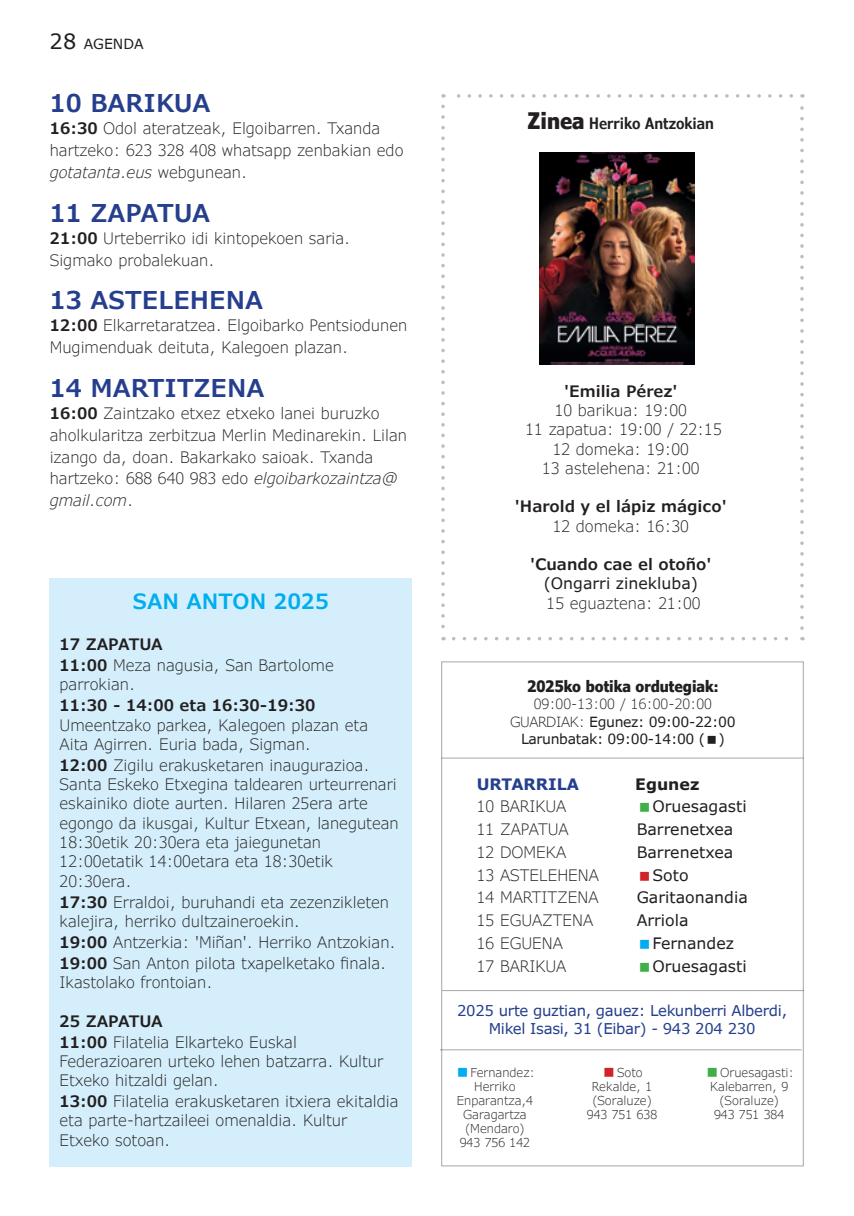
<style>
.page{position:relative;width:854px;height:1216px;background:#fff}
.page>*{position:absolute;margin:0;border:0;box-sizing:border-box;transform-origin:0 0}
.t1{font:600 24.5px "Verdana Pro";color:#253f8e}
.t2{font:600 21px "Verdana Pro";color:#00aeef}
.t3{font:300 15.75px/19.2px "Verdana Pro";color:#231f20}
.t4{font:15.75px "Verdana Pro";color:#231f20}
.t5{font:600 15.75px "Verdana Pro";color:#231f20}
.t6{font:700 condensed 15.75px "Verdana Pro";color:#231f20}
.t7{font:600 condensed 15.75px "Verdana Pro";color:#231f20}
.t8{font:700 15.75px "Verdana Pro";color:#253f8e}
.t9{font:700 15.75px "Verdana Pro";color:#231f20}
.t10{font:14.88px/17.5px "Verdana Pro";letter-spacing:-.02em;color:#253f8e;text-align:center}
.t11{font:14px "Verdana Pro";letter-spacing:-.025em;color:#231f20}
.t12{font:300 14px "Verdana Pro";color:#231f20}
.t13{font:300 12.25px/14px "Verdana Pro";color:#231f20;text-align:center}
.s1{font-size:21px}
.s2{font-weight:600}
.s3{font-style:italic}
.s4{font-weight:700;font-size:22.75px}
.s5{font-size:14px}
.s6{font-weight:300}
</style>
<div class="page">
<hr style="left:441px;top:757px;width:362px;height:1px;background:#231f20">
<hr style="left:442px;top:990px;width:361px;height:1px;background:#231f20">
<hr style="left:440px;top:1049px;width:361px;height:1px;background:#231f20">
<div style="left:50px;top:578px;width:362px;height:588px;background:#d4effb"></div>
<svg style="left:441px;top:106px;width:3px;height:534px"></svg>
<svg style="left:453px;top:637px;width:349px;height:3px"></svg>
<svg style="left:800px;top:94px;width:3px;height:534px"></svg>
<svg style="left:443px;top:94px;width:348px;height:4px"></svg>
<img style="left:539px;top:152px;width:155px;height:213px">
<p class="t11" style="left:50px;top:35px;width:95px"><span class="s1">28</span> AGENDA</p>
<p class="t1" style="left:50px;top:88px;width:162px">10 BARIKUA</p>
<p class="t3" style="left:50px;top:118px;width:355px;line-height:21.9px"><span class="s2">16:30</span> Odol ateratzeak, Elgoibarren. Txanda hartzeko: 623 328 408 whatsapp zenbakian edo <span class="s3">gotatanta.eus</span> webgunean.</p>
<p class="t1" style="left:50px;top:197px;width:162px">11 ZAPATUA</p>
<p class="t3" style="left:50px;top:227px;width:302px;line-height:21.9px"><span class="s2">21:00</span> Urteberriko idi kintopekoen saria.<br>Sigmako probalekuan.</p>
<p class="t1" style="left:50px;top:285px;width:215px">13 ASTELEHENA</p>
<p class="t3" style="left:50px;top:315px;width:359px;line-height:21.9px"><span class="s2">12:00</span> Elkarretaratzea. Elgoibarko Pentsiodunen<br>Mugimenduak deituta, Kalegoen plazan.</p>
<p class="t1" style="left:50px;top:372px;width:216px">14 MARTITZENA</p>
<p class="t3" style="left:50px;top:402px;width:359px;line-height:21.9px"><span class="s2">16:00</span> Zaintzako etxez etxeko lanei buruzko aholkularitza zerbitzua Merlin Medinarekin. Lilan izango da, doan. Bakarkako saioak. Txanda hartzeko: 688 640 983 edo <span class="s3">elgoibarkozaintza@ gmail.com</span>.</p>
<p class="t2" style="left:133px;top:587px;width:197px">SAN ANTON 2025</p>
<p class="t5" style="left:60px;top:634px;width:105px">17 ZAPATUA</p>
<p class="t3" style="left:60px;top:656px;width:275px"><span class="s2">11:00</span> Meza nagusia, San Bartolome parrokian.</p>
<p class="t3" style="left:60px;top:696px;width:310px"><span class="s2">11:30 - 14:00 eta 16:30-19:30<br></span>Umeentzako parkea, Kalegoen plazan eta<br>Aita Agirren. Euria bada, Sigman.</p>
<p class="t3" style="left:60px;top:755px;width:340px"><span class="s2">12:00</span> Zigilu erakusketaren inaugurazioa.<br>Santa Eskeko Etxegina taldearen urteurrenari eskainiko diote aurten. Hilaren 25era arte egongo da ikusgai, Kultur Etxean, lanegutean 18:30etik 20:30era eta jaiegunetan 12:00etatik 14:00etara eta 18:30etik 20:30era.</p>
<p class="t3" style="left:60px;top:892px;width:331px"><span class="s2">17:30</span> Erraldoi, buruhandi eta zezenzikleten kalejira, herriko dultzaineroekin.</p>
<p class="t3" style="left:60px;top:932px;width:337px"><span class="s2">19:00</span> Antzerkia: 'Miñan'. Herriko Antzokian.</p>
<p class="t3" style="left:60px;top:953px;width:328px"><span class="s2">19:00</span> San Anton pilota txapelketako finala.<br>Ikastolako frontoian.</p>
<p class="t5" style="left:60px;top:1010px;width:105px">25 ZAPATUA</p>
<p class="t3" style="left:60px;top:1032px;width:325px"><span class="s2">11:00</span> Filatelia Elkarteko Euskal<br>Federazioaren urteko lehen batzarra. Kultur<br>Etxeko hitzaldi gelan.</p>
<p class="t3" style="left:60px;top:1091px;width:340px"><span class="s2">13:00</span> Filatelia erakusketaren itxiera ekitaldia eta parte-hartzaileei omenaldia. Kultur<br>Etxeko sotoan.</p>
<p class="t7" style="left:527px;top:113px;width:188px"><span class="s4">Zinea</span> Herriko Antzokian</p>
<p class="t5" style="left:564px;top:381px;width:115px">'Emilia Pérez'</p>
<p class="t3" style="left:554px;top:401px;width:134px">10 barikua: 19:00</p>
<p class="t3" style="left:525px;top:420px;width:198px">11 zapatua: 19:00 / 22:15</p>
<p class="t3" style="left:552px;top:439px;width:138px">12 domeka: 19:00</p>
<p class="t3" style="left:542px;top:458px;width:159px">13 astelehena: 21:00</p>
<p class="t5" style="left:514px;top:496px;width:213px">'Harold y el lápiz mágico'</p>
<p class="t3" style="left:552px;top:516px;width:138px">12 domeka: 16:30</p>
<p class="t5" style="left:530px;top:554px;width:183px">'Cuando cae el otoño'</p>
<p class="t4" style="left:543px;top:573px;width:156px">(Ongarri zinekluba)</p>
<p class="t3" style="left:546px;top:593px;width:155px">15 eguaztena: 21:00</p>
<p class="t6" style="left:527px;top:675px;width:192px">2025ko botika ordutegiak<span class="s5">:</span></p>
<p class="t12" style="left:533px;top:695px;width:180px">09:00-13:00 / 16:00-20:00</p>
<p class="t11" style="left:510px;top:713px;width:227px"><span class="s6">GUARDIAK:</span> Egunez: 09:00-22:00</p>
<p class="t11" style="left:521px;top:730px;width:205px">Larunbatak: 09:00-14:00 ( )</p>
<p class="t8" style="left:476px;top:773px;width:104px">URTARRILA</p>
<p class="t9" style="left:635px;top:773px;width:66px">Egunez</p>
<p class="t3" style="left:476px;top:797px;width:91px">10 BARIKUA</p>
<p class="t4" style="left:652px;top:796px;width:96px">Oruesagasti</p>
<p class="t3" style="left:476px;top:820px;width:93px">11 ZAPATUA</p>
<p class="t4" style="left:636px;top:819px;width:98px">Barrenetxea</p>
<p class="t3" style="left:476px;top:842px;width:91px">12 DOMEKA</p>
<p class="t4" style="left:636px;top:842px;width:98px">Barrenetxea</p>
<p class="t3" style="left:476px;top:865px;width:123px">13 ASTELEHENA</p>
<p class="t4" style="left:652px;top:864px;width:38px">Soto</p>
<p class="t3" style="left:476px;top:888px;width:123px">14 MARTITZENA</p>
<p class="t4" style="left:636px;top:887px;width:113px">Garitaonandia</p>
<p class="t3" style="left:476px;top:911px;width:118px">15 EGUAZTENA</p>
<p class="t4" style="left:636px;top:910px;width:53px">Arriola</p>
<p class="t3" style="left:476px;top:933px;width:88px">16 EGUENA</p>
<p class="t4" style="left:652px;top:933px;width:83px">Fernandez</p>
<p class="t3" style="left:476px;top:956px;width:91px">17 BARIKUA</p>
<p class="t4" style="left:652px;top:955px;width:96px">Oruesagasti</p>
<p class="t10" style="left:457px;top:1002px;width:331px">2025 urte guztian, gauez: Lekunberri Alberdi,<br>Mikel Isasi, 31 (Eibar) - 943 204 230</p>
<p class="t13" style="left:470px;top:1065px;width:66px">Fernandez:</p>
<p class="t13" style="left:456px;top:1079px;width:78px">Herriko<br>Enparantza,4</p>
<p class="t13" style="left:463px;top:1107px;width:65px;text-align:left">Garagartza (Mendaro)</p>
<p class="t13" style="left:459px;top:1135px;width:72px">943 756 142</p>
<p class="t13" style="left:720px;top:1065px;width:75px">Oruesagasti:</p>
<p class="t13" style="left:710px;top:1079px;width:79px">Kalebarren, 9 (Soraluze)</p>
<p class="t13" style="left:713px;top:1107px;width:72px">943 751 384</p>
<p class="t13" style="left:617px;top:1065px;width:27px">Soto</p>
<p class="t13" style="left:591px;top:1079px;width:62px;text-align:left">Rekalde, 1 (Soraluze)</p>
<p class="t13" style="left:586px;top:1107px;width:72px">943 751 638</p>
</div>
